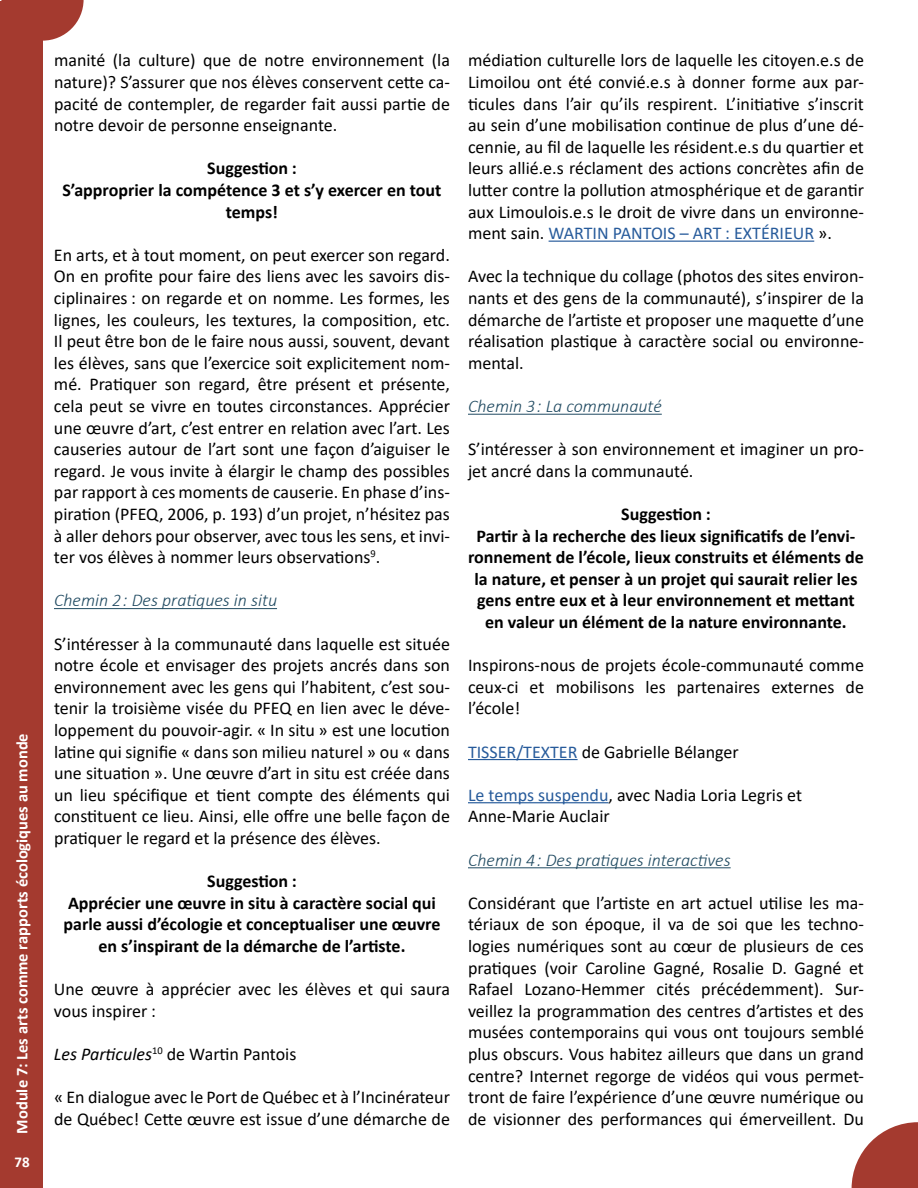
<style>
.page{position:relative;width:918px;height:1188px;background:#fff}
.page>*{position:absolute;margin:0;border:0;box-sizing:border-box;transform-origin:0 0}
.t1{font:18px/21.6px "Calibri";color:#000;text-align:justify}
.t2{font:700 18px/21.6px "Calibri";color:#000;text-align:center}
.t3{font:italic 300 18px "Calibri";color:#204a61}
.t4{font:700 16.5px "Calibri";color:#fff}
.t5{font:700 15px "Calibri";color:#fff}
.s1{font-style:italic}
.s2{color:#275b9b}
</style>
<div class="page">
<hr style="left:54px;top:608px;width:223px;height:1px;background:#204a61">
<hr style="left:549px;top:241px;width:265px;height:1px;background:#275b9b">
<hr style="left:468px;top:414px;width:194px;height:1px;background:#204a61">
<hr style="left:468px;top:759px;width:110px;height:1px;background:#275b9b">
<hr style="left:468px;top:802px;width:141px;height:1px;background:#275b9b">
<hr style="left:468px;top:867px;width:263px;height:1px;background:#204a61">
<div style="left:0;top:2px;width:42px;height:1186px;background:#a43a2f"></div>
<svg style="left:1px;top:0;width:83px;height:41px"></svg>
<svg style="left:852px;top:1122px;width:66px;height:66px"></svg>
<p class="t4" style="left:10px;top:1134px;width:402px;rotate:-90deg">Module 7: Les arts comme rapports écologiques au monde</p>
<p class="t5" style="left:14px;top:1151px;width:17px">78</p>
<p class="t1" style="left:54px;top:49px;width:397px">manité (la culture) que de notre environnement (la nature)? S’assurer que nos élèves conservent cette ca&shy;pacité de contempler, de regarder fait aussi partie de notre devoir de personne enseignante.</p>
<p class="t2" style="left:62px;top:157px;width:381px">Suggestion :<br>S’approprier la compétence 3 et s’y exercer en tout temps!</p>
<p class="t1" style="left:54px;top:243px;width:398px">En arts, et à tout moment, on peut exercer son regard.<br>On en profite pour faire des liens avec les savoirs dis&shy;ciplinaires : on regarde et on nomme. Les formes, les lignes, les couleurs, les textures, la composition, etc.<br>Il peut être bon de le faire nous aussi, souvent, devant les élèves, sans que l’exercice soit explicitement nom&shy;mé. Pratiquer son regard, être présent et présente, cela peut se vivre en toutes circonstances. Apprécier une œuvre d’art, c’est entrer en relation avec l’art. Les causeries autour de l’art sont une façon d’aiguiser le regard. Je vous invite à élargir le champ des possibles par rapport à ces moments de causerie. En phase d’ins&shy;piration (PFEQ, 2006, p. 193) d’un projet, n’hésitez pas à aller dehors pour observer, avec tous les sens, et invi&shy;ter vos élèves à nommer leurs observations<sup>9</sup>.</p>
<p class="t3" style="left:54px;top:589px;width:225px">Chemin 2 : Des pratiques in situ</p>
<p class="t1" style="left:54px;top:632px;width:398px">S’intéresser à la communauté dans laquelle est située notre école et envisager des projets ancrés dans son environnement avec les gens qui l’habitent, c’est sou&shy;tenir la troisième visée du PFEQ en lien avec le déve&shy;loppement du pouvoir-agir. « In situ » est une locution latine qui signifie « dans son milieu naturel » ou « dans une situation ». Une œuvre d’art in situ est créée dans un lieu spécifique et tient compte des éléments qui constituent ce lieu. Ainsi, elle offre une belle façon de pratiquer le regard et la présence des élèves.</p>
<p class="t2" style="left:64px;top:870px;width:378px">Suggestion :<br>Apprécier une œuvre in situ à caractère social qui parle aussi d’écologie et conceptualiser une œuvre en s’inspirant de la démarche de l’artiste.</p>
<p class="t1" style="left:54px;top:978px;width:398px">Une œuvre à apprécier avec les élèves et qui saura vous inspirer :</p>
<p class="t1" style="left:54px;top:1043px;width:244px"><span class="s1">Les Particules</span><sup>10</sup> de Wartin Pantois</p>
<p class="t1" style="left:54px;top:1086px;width:398px">« En dialogue avec le Port de Québec et à l’Incinérateur de Québec! Cette œuvre est issue d’une démarche de</p>
<p class="t1" style="left:468px;top:49px;width:397px">médiation culturelle lors de laquelle les citoyen.e.s de Limoilou ont été convié.e.s à donner forme aux par&shy;ticules dans l’air qu’ils respirent. L’initiative s’inscrit au sein d’une mobilisation continue de plus d’une dé&shy;cennie, au fil de laquelle les résident.e.s du quartier et leurs allié.e.s réclament des actions concrètes afin de lutter contre la pollution atmosphérique et de garantir aux Limoulois.e.s le droit de vivre dans un environne&shy;ment sain. <span class="s2">WARTIN PANTOIS – ART : EXTÉRIEUR</span> ».</p>
<p class="t1" style="left:468px;top:265px;width:397px">Avec la technique du collage (photos des sites environ&shy;nants et des gens de la communauté), s’inspirer de la démarche de l’artiste et proposer une maquette d’une réalisation plastique à caractère social ou environne&shy;mental.</p>
<p class="t3" style="left:468px;top:395px;width:195px">Chemin 3 : La communauté</p>
<p class="t1" style="left:468px;top:438px;width:397px">S’intéresser à son environnement et imaginer un pro&shy;jet ancré dans la communauté.</p>
<p class="t2" style="left:468px;top:503px;width:397px">Suggestion :<br>Partir à la recherche des lieux significatifs de l’envi&shy;ronnement de l’école, lieux construits et éléments de la nature, et penser à un projet qui saurait relier les gens entre eux et à leur environnement et mettant en valeur un élément de la nature environnante.</p>
<p class="t1" style="left:468px;top:654px;width:398px">Inspirons-nous de projets école-communauté comme ceux-ci et mobilisons les partenaires externes de l’école!</p>
<p class="t1" style="left:468px;top:740px;width:272px"><span class="s2">TISSER/TEXTER</span> de Gabrielle Bélanger</p>
<p class="t1" style="left:468px;top:783px;width:336px"><span class="s2">Le temps suspendu</span>, avec Nadia Loria Legris et<br>Anne-Marie Auclair</p>
<p class="t3" style="left:468px;top:848px;width:264px">Chemin 4 : Des pratiques interactives</p>
<p class="t1" style="left:468px;top:891px;width:398px">Considérant que l’artiste en art actuel utilise les ma&shy;tériaux de son époque, il va de soi que les techno&shy;logies numériques sont au cœur de plusieurs de ces pratiques (voir Caroline Gagné, Rosalie D. Gagné et Rafael Lozano-Hemmer cités précédemment). Sur&shy;veillez la programmation des centres d’artistes et des musées contemporains qui vous ont toujours semblé plus obscurs. Vous habitez ailleurs que dans un grand centre? Internet regorge de vidéos qui vous permet&shy;tront de faire l’expérience d’une œuvre numérique ou de visionner des performances qui émerveillent. Du</p>
</div>
